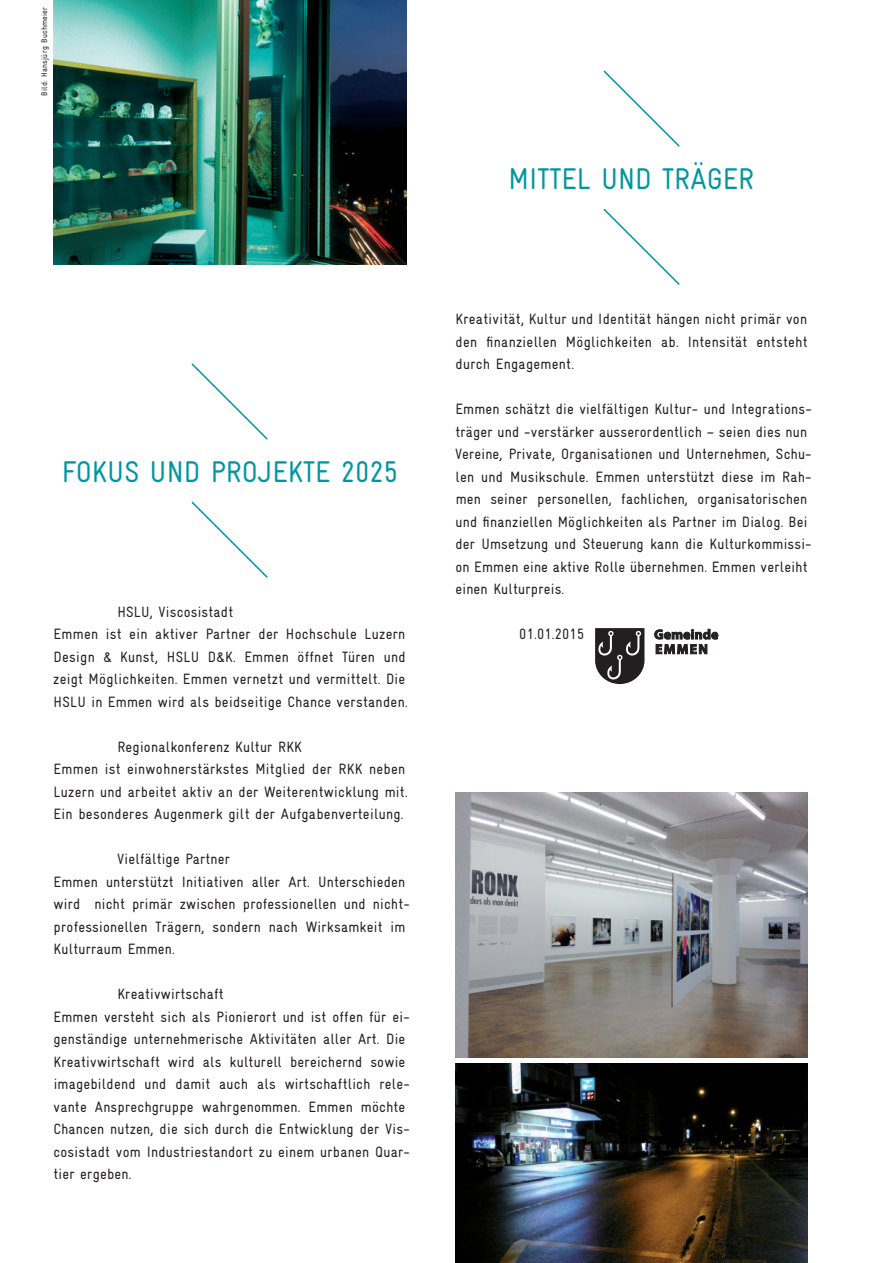
<style>
.page{position:relative;width:893px;height:1263px;background:#fff}
.page>*{position:absolute;margin:0;border:0;box-sizing:border-box;transform-origin:0 0}
.t1{font:30px "Gravur Condensed";color:#0096a1}
.t2{font:15px/22.5px "Gravur Condensed";letter-spacing:.015em;color:#231f20}
.t3{font:8.25px "Gravur Condensed";letter-spacing:.03em;color:#231f20}
</style>
<div class="page">
<svg style="left:603px;top:70px;width:77px;height:77px"></svg>
<svg style="left:603px;top:208px;width:77px;height:77px"></svg>
<svg style="left:191px;top:363px;width:77px;height:77px"></svg>
<svg style="left:191px;top:501px;width:77px;height:77px"></svg>
<img style="left:455px;top:793px;width:353px;height:264px">
<img style="left:455px;top:1064px;width:353px;height:199px">
<img style="left:53px;top:0;width:353px;height:265px">
<svg style="left:595px;top:628px;width:49px;height:56px;background:#4e4a4b"></svg>
<svg style="left:654px;top:629px;width:64px;height:25px"></svg>
<p class="t3" style="left:40px;top:96px;width:90px;rotate:-90deg">Bild: Hansjürg Buchmeier</p>
<h1 class="t1" style="left:508px;top:162px;width:247px">MITTEL UND TRÄGER</h1>
<h1 class="t1" style="left:62px;top:454px;width:338px">FOKUS UND PROJEKTE 2025</h1>
<p class="t2" style="left:53px;top:600px;width:356px;text-indent:64px">HSLU, Viscosistadt<br>Emmen ist ein aktiver Partner der Hochschule Luzern Design &amp; Kunst, HSLU D&amp;K. Emmen öffnet Türen und zeigt Möglichkeiten. Emmen vernetzt und vermittelt. Die HSLU in Emmen wird als beidseitige Chance verstanden.</p>
<p class="t2" style="left:54px;top:735px;width:356px;text-indent:64px">Regionalkonferenz Kultur RKK<br>Emmen ist einwohnerstärkstes Mitglied der RKK neben Luzern und arbeitet aktiv an der Weiterentwicklung mit.<br>Ein besonderes Augenmerk gilt der Aufgabenverteilung.</p>
<p class="t2" style="left:54px;top:848px;width:358px;text-indent:64px">Vielfältige Partner<br>Emmen unterstützt Initiativen aller Art. Unterschieden wird nicht primär zwischen professionellen und nicht&shy;professionellen Trägern, sondern nach Wirksamkeit im Kulturraum Emmen.</p>
<p class="t2" style="left:53px;top:983px;width:358px;text-indent:64px">Kreativwirtschaft<br>Emmen versteht sich als Pionierort und ist offen für ei&shy;genständige unternehmerische Aktivitäten aller Art. Die Kreativwirtschaft wird als kulturell bereichernd sowie imagebildend und damit auch als wirtschaftlich rele&shy;vante Ansprechgruppe wahrgenommen. Emmen möchte Chancen nutzen, die sich durch die Entwicklung der Vis&shy;cosistadt vom Industriestandort zu einem urbanen Quar&shy;tier ergeben.</p>
<p class="t2" style="left:455px;top:308px;width:354px;text-align:justify">Kreativität, Kultur und Identität hängen nicht primär von den finanziellen Möglichkeiten ab. Intensität entsteht durch Engagement.</p>
<p class="t2" style="left:455px;top:398px;width:358px">Emmen schätzt die vielfältigen Kultur- und Integrations&shy;träger und -verstärker ausserordentlich – seien dies nun Vereine, Private, Organisationen und Unternehmen, Schu&shy;len und Musikschule. Emmen unterstützt diese im Rah&shy;men seiner personellen, fachlichen, organisatorischen und finanziellen Möglichkeiten als Partner im Dialog. Bei der Umsetzung und Steuerung kann die Kulturkommissi&shy;on Emmen eine aktive Rolle übernehmen. Emmen verleiht einen Kulturpreis.</p>
<p class="t2" style="left:519px;top:623px;width:66px">01.01.2015</p>
</div>
